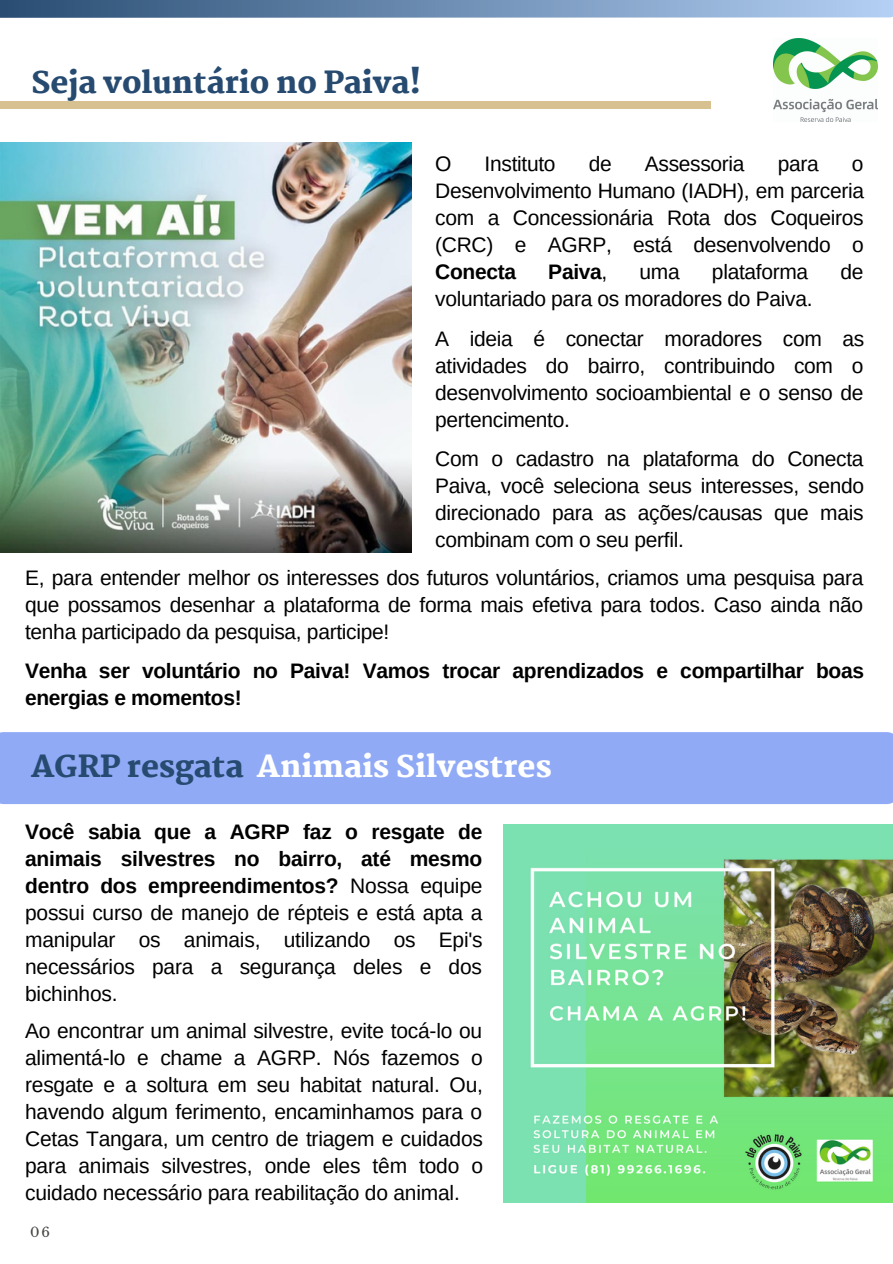
<style>
.page{position:relative;width:893px;height:1264px;background:#fff}
.page>*{position:absolute;margin:0;border:0;box-sizing:border-box;transform-origin:0 0}
.t1{font:800 30px "Martel";color:#fff}
.t2{font:800 30px "Martel";color:#264a70}
.t3{font:21px/27px "Arimo";letter-spacing:-.015em;color:#000;text-align:justify}
.t4{font:700 21px/27px "Arimo";letter-spacing:-.015em;color:#000}
.t5{font:13.2px "Libre Baskerville";color:#444440}
.s1{font-weight:400}
.s2{color:#264a70}
.s3{font-weight:700}
</style>
<div class="page">
<svg style="left:0;top:0;width:892px;height:18px;background:#7090b4"></svg>
<img style="left:773px;top:39px;width:104px;height:82px">
<div style="left:0;top:102px;width:710px;height:7px;background:#d7c190"></div>
<img style="left:0;top:142px;width:411px;height:410px">
<img style="left:503px;top:824px;width:389px;height:378px">
<div style="left:0;top:732px;width:892px;height:72px;background:#91aaf6"></div>
<h1 class="t2" style="left:31px;top:65px;width:392px">Seja voluntário no Paiva!</h1>
<p class="t3" style="left:435px;top:150px;width:18px">O</p>
<p class="t3" style="left:484px;top:150px;width:72px">Instituto</p>
<p class="t3" style="left:588px;top:150px;width:25px">de</p>
<p class="t3" style="left:644px;top:150px;width:101px">Assessoria</p>
<p class="t3" style="left:777px;top:150px;width:43px">para</p>
<p class="t3" style="left:435px;top:150px;width:430px;text-indent:416px">o Desenvolvimento Humano (IADH), em parceria com a Concessionária Rota dos Coqueiros (CRC) e AGRP, está desenvolvendo o</p>
<p class="t4" style="left:435px;top:258px;width:82px">Conecta</p>
<p class="t4" style="left:548px;top:258px;width:61px">Paiva<span class="s1">,</span></p>
<p class="t3" style="left:639px;top:258px;width:42px">uma</p>
<p class="t3" style="left:712px;top:258px;width:98px">plataforma</p>
<p class="t3" style="left:840px;top:258px;width:25px">de</p>
<p class="t3" style="left:435px;top:279px;width:430px;line-height:39.3px">voluntariado para os moradores do Paiva.<br>A ideia é conectar moradores com as</p>
<p class="t3" style="left:435px;top:352px;width:430px">atividades do bairro, contribuindo com o desenvolvimento socioambiental e o senso de pertencimento.</p>
<p class="t3" style="left:435px;top:445px;width:430px">Com o cadastro na plataforma do Conecta Paiva, você seleciona seus interesses, sendo direcionado para as ações/causas que mais combinam com o seu perfil.</p>
<p class="t3" style="left:25px;top:564px;width:839px">E, para entender melhor os interesses dos futuros voluntários, criamos uma pesquisa para que possamos desenhar a plataforma de forma mais efetiva para todos. Caso ainda não tenha participado da pesquisa, participe!</p>
<p class="t4" style="left:25px;top:657px;width:840px">Venha ser voluntário no Paiva! Vamos trocar aprendizados e compartilhar boas energias e momentos!</p>
<h1 class="t1" style="left:31px;top:748px;width:522px"><span class="s2">AGRP resgata</span> Animais Silvestres</h1>
<p class="t3" style="left:25px;top:818px;width:459px"><span class="s3">Você sabia que a AGRP faz o resgate de animais silvestres no bairro, até mesmo dentro dos empreendimentos?</span> Nossa equipe possui curso de manejo de répteis e está apta a manipular os animais, utilizando os Epi's necessários para a segurança deles e dos bichinhos.</p>
<p class="t3" style="left:25px;top:1017px;width:459px">Ao encontrar um animal silvestre, evite tocá-lo ou alimentá-lo e chame a AGRP. Nós fazemos o resgate e a soltura em seu habitat natural. Ou, havendo algum ferimento, encaminhamos para o Cetas Tangara, um centro de triagem e cuidados para animais silvestres, onde eles têm todo o cuidado necessário para reabilitação do animal.</p>
<p class="t5" style="left:30px;top:1224px;width:21px">06</p>
</div>
